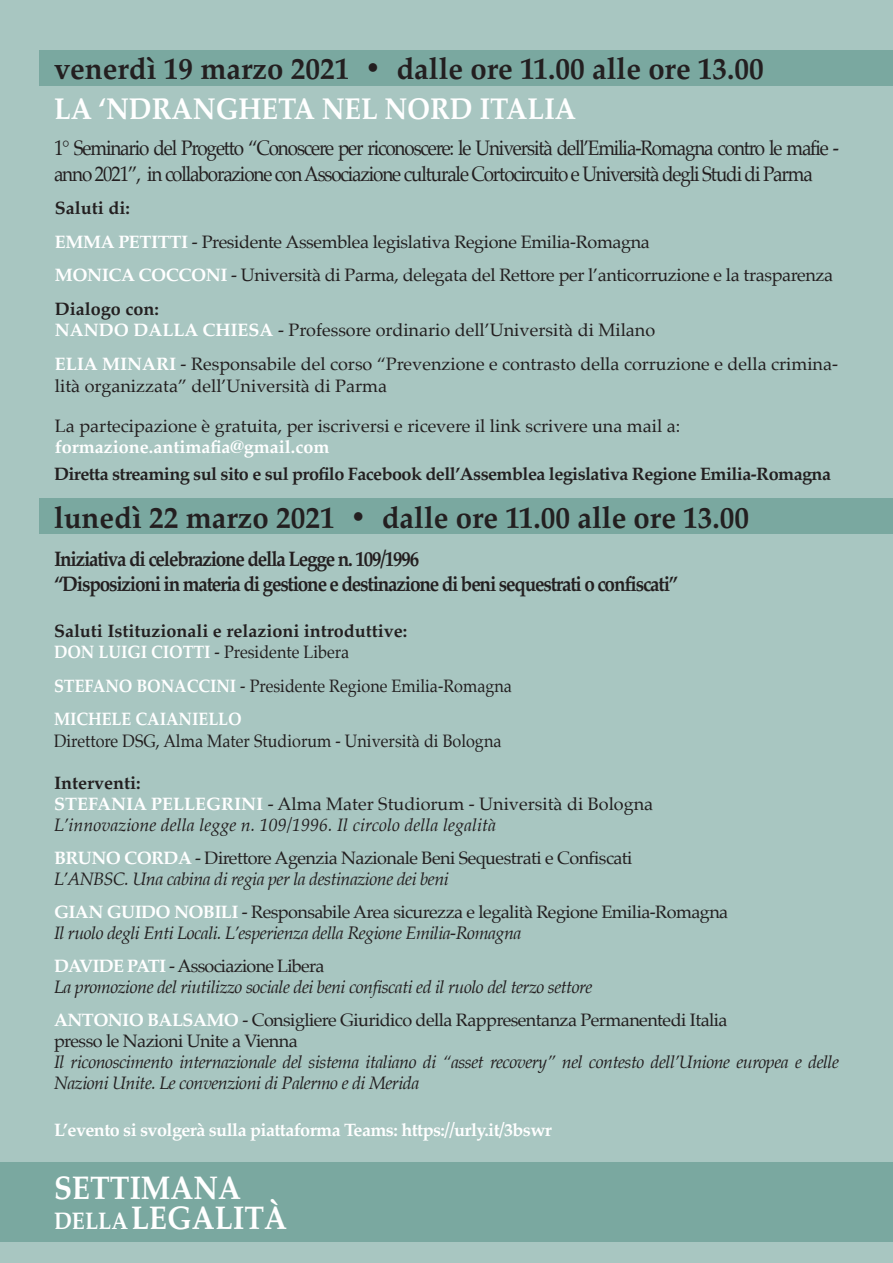
<style>
.page{position:relative;width:893px;height:1263px;background:#a8c6c1}
.page>*{position:absolute;margin:0;border:0;box-sizing:border-box;transform-origin:0 0}
.t1{font:700 32.85px "Palatino";color:#fff;scale:.9 1}
.t2{font:700 30.45px "Palatino";color:#231f20;scale:.96 1}
.t3{font:700 30.15px "Palatino";color:#fff;scale:.91 1}
.t4{font:700 24px "Palatino";color:#fff;scale:.9 1}
.t5{font:21px/25.2px "Palatino";letter-spacing:-.06em;color:#231f20;scale:.9 1}
.t6{font:700 21px/25.2px "Palatino";letter-spacing:-.06em;color:#231f20;scale:.9 1}
.t7{font:italic 18px/21px "Palatino";letter-spacing:-.03em;color:#231f20}
.t8{font:18px/33.6px "Palatino";letter-spacing:-.02em;color:#231f20}
.t9{font:18px/33.6px "Palatino";color:#231f20}
.t10{font:italic 18px/21px "Palatino";color:#231f20}
.t11{font:700 18px "Palatino";letter-spacing:-.03em;color:#231f20}
.t12{font:700 18px/21.6px "Palatino";color:#231f20}
.t13{font:700 18px/33.6px "Palatino";color:#fff;scale:.9 1}
.t14{font:700 18px "Palatino";letter-spacing:-.03em;color:#fff}
.t15{font:18px "Palatino";color:#231f20;scale:.9 1}
.t16{font:700 18px "Palatino";color:#fff}
.s1{font-weight:700}
.s2{font-weight:700;color:#fff}
.s3{color:#fff}
.s4{font-weight:400}
.s5{font-weight:400;color:#231f20}
.s6{font-weight:700;font-style:normal}
.s7{font-weight:700;font-style:normal;color:#fff}
.s8{font-style:normal}
.s9{font-style:italic}
</style>
<div class="page">
<div style="left:40px;top:50px;width:853px;height:35px;background:#7aa8a0"></div>
<div style="left:0;top:1162px;width:893px;height:80px;background:#7aa8a0"></div>
<div style="left:40px;top:499px;width:853px;height:35px;background:#7aa8a0"></div>
<h2 class="t2" style="left:54px;top:43px;width:741px">venerdì 19 marzo 2021 • dalle ore 11.00 alle ore 13.00</h2>
<h3 class="t3" style="left:54px;top:83px;width:575px">LA ‘NDRANGHETA NEL NORD ITALIA</h3>
<p class="t5" style="left:54px;top:135px;width:874px">1° Seminario del Progetto “Conoscere per riconoscere: le Università dell’Emilia-Romagna contro le mafie - anno 2021”, in collaborazione con Associazione culturale Cortocircuito e Università degli Studi di Parma</p>
<p class="t8" style="left:55px;top:191px;width:780px"><span class="s1">Saluti di:<br></span><span class="s2">EMMA PETITTI</span> - Presidente Assemblea legislativa Regione Emilia-Romagna<br><span class="s2">MONICA COCCONI</span> - Università di Parma, delegata del Rettore per l’anticorruzione e la trasparenza <span class="s1">Dialogo con:</span></p>
<p class="t9" style="left:55px;top:313px;width:785px"><span class="s2">NANDO DALLA CHIESA</span> - Professore ordinario dell’Università di Milano<br><span class="s2">ELIA MINARI</span> - Responsabile del corso “Prevenzione e contrasto della corruzione e della crimina-</p>
<p class="t9" style="left:55px;top:369px;width:334px">lità organizzata” dell’Università di Parma</p>
<p class="t9" style="left:55px;top:409px;width:627px">La partecipazione è gratuita, per iscriversi e ricevere il link scrivere una mail a:</p>
<p class="t16" style="left:55px;top:432px;width:276px">formazione.antimafia@gmail.com</p>
<p class="t11" style="left:54px;top:459px;width:779px">Diretta streaming sul sito e sul profilo Facebook dell’Assemblea legislativa Regione Emilia-Romagna</p>
<h2 class="t2" style="left:54px;top:491px;width:726px">lunedì 22 marzo 2021 • dalle ore 11.00 alle ore 13.00</h2>
<p class="t6" style="left:54px;top:545px;width:695px">Iniziativa di celebrazione della Legge n. 109/1996<br>“Disposizioni in materia di gestione e destinazione di beni sequestrati o confiscati”</p>
<p class="t12" style="left:54px;top:619px;width:355px">Saluti Istituzionali e relazioni introduttive:<br><span class="s3">DON LUIGI CIOTTI</span> <span class="s4">- Presidente Libera</span></p>
<p class="t13" style="left:54px;top:668px;width:510px">STEFANO BONACCINI <span class="s5">- Presidente Regione Emilia-Romagna<br></span>MICHELE CAIANIELLO</p>
<p class="t15" style="left:54px;top:726px;width:499px">Direttore DSG, Alma Mater Studiorum - Università di Bologna</p>
<p class="t10" style="left:54px;top:772px;width:601px"><span class="s6">Interventi:<br></span><span class="s7">STEFANIA PELLEGRINI</span> <span class="s8">- Alma Mater Studiorum - Università di Bologna<br></span>L’innovazione della legge n. 109/1996. Il circolo della legalità</p>
<p class="t8" style="left:54px;top:847px;width:580px;line-height:21px"><span class="s2">BRUNO CORDA</span> - Direttore Agenzia Nazionale Beni Sequestrati e Confiscati<br><span class="s9">L’ANBSC. Una cabina di regia per la destinazione dei beni</span></p>
<p class="t7" style="left:54px;top:901px;width:676px"><span class="s7">GIAN GUIDO NOBILI</span> <span class="s8">- Responsabile Area sicurezza e legalità Regione Emilia-Romagna<br></span>Il ruolo degli Enti Locali. L’esperienza della Regione Emilia-Romagna</p>
<p class="t7" style="left:54px;top:955px;width:540px"><span class="s7">DAVIDE PATI</span> <span class="s8">- Associazione Libera<br></span>La promozione del riutilizzo sociale dei beni confiscati ed il ruolo del terzo settore</p>
<p class="t8" style="left:54px;top:1009px;width:675px;line-height:21px"><span class="s2">ANTONIO BALSAMO</span> - Consigliere Giuridico della Rappresentanza Permanentedi Italia presso le Nazioni Unite a Vienna</p>
<p class="t7" style="left:54px;top:1051px;width:787px">Il riconoscimento internazionale del sistema italiano di “asset recovery” nel contesto dell’Unione europea e delle<br>Nazioni Unite. Le convenzioni di Palermo e di Merida</p>
<p class="t14" style="left:54px;top:1114px;width:499px">L’evento si svolgerà sulla piattaforma Teams: https://urly.it/3bswr</p>
<h1 class="t1" style="left:54px;top:1160px;width:209px">SETTIMANA</h1>
<h3 class="t4" style="left:54px;top:1200px;width:84px">DELLA</h3>
<h1 class="t1" style="left:131px;top:1189px;width:175px">LEGALITÀ</h1>
</div>
